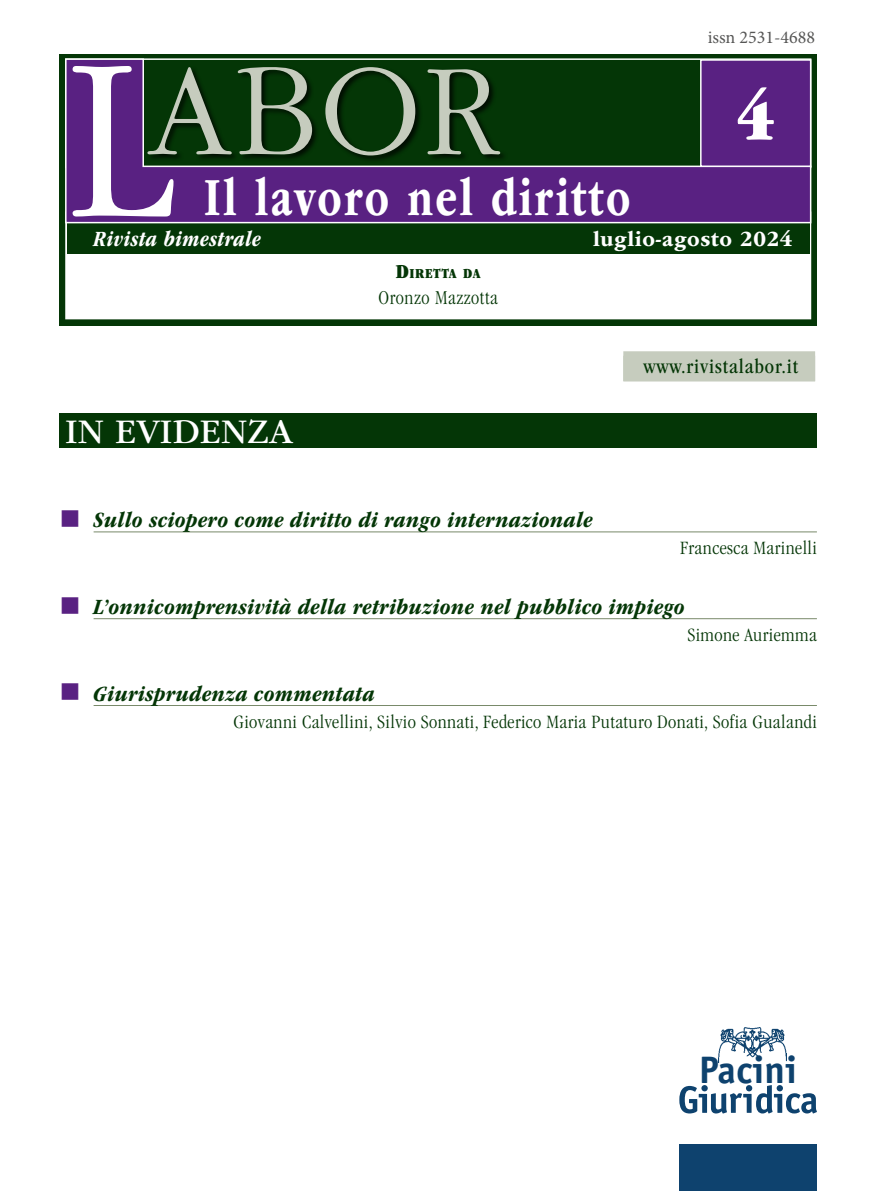
<style>
.page{position:relative;width:885px;height:1191px;background:#fff}
.page>*{position:absolute;margin:0;border:0;box-sizing:border-box;transform-origin:0 0}
.t1{font:300 135.75px "ITC Garamond Std";color:#c6ccbe;scale:.95 1}
.t2{font:75px "ITC Garamond Std Ult Narrow";color:#fff}
.t3{font:700 56.1px "ITC Garamond Std";letter-spacing:.06em;color:#fff;scale:.73 1}
.t4{font:700 38.4px "Officina Sans Std";color:#0e426e}
.t5{font:36px "ITC Garamond Std";color:#fff}
.t6{font:italic 700 condensed 22.5px "ITC Garamond Std";letter-spacing:.02em;color:#043606}
.t7{font:italic 700 condensed 22.5px "ITC Garamond Std";letter-spacing:.025em;color:#fff;scale:.95 1}
.t8{font:700 22.5px "ITC Garamond Std";letter-spacing:.03em;color:#fff;scale:.95 1}
.t9{font:condensed 21px "ITC Garamond Std";letter-spacing:.04em;color:#043606}
.t10{font:300 condensed 20.4px "ITC Garamond Std";letter-spacing:.03em;color:#043606;scale:.95 1}
.t11{font:300 condensed 19.5px "ITC Garamond Std";letter-spacing:.02em;color:#043606}
.t12{font:18px "Minion Pro";color:#565655}
.t13{font:14.25px "ITC Garamond Std Ult Narrow";letter-spacing:.045em;color:#043606}
.s1{font-size:240px;color:#fff}
.s2{font-size:20.4px}
</style>
<div class="page">
<div style="left:60px;top:413px;width:756px;height:34px;background:#043606"></div>
<div style="left:60px;top:54px;width:756px;height:146px;background:#043606"></div>
<svg style="left:60px;top:200px;width:756px;height:126px;fill:#043606"></svg>
<div style="left:65px;top:211px;width:746px;height:108px;background:#fff"></div>
<div style="left:67px;top:223px;width:742px;height:31px;background:#043606"></div>
<svg style="left:64px;top:58px;width:748px;height:166px"></svg>
<div style="left:700px;top:60px;width:110px;height:106px;background:#592182"></div>
<div style="left:700px;top:59px;width:111px;height:108px;border:2px solid #fff"></div>
<div style="left:146px;top:66px;width:361px;height:97px;background:#000;opacity:.75"></div>
<div style="left:679px;top:1144px;width:137px;height:47px;background:#0e426e"></div>
<svg style="left:679px;top:1085px;width:137px;height:28px"></svg>
<img style="left:718px;top:1027px;width:68px;height:35px">
<hr style="left:94px;top:531px;width:722px;height:1px;background:#798a6a">
<hr style="left:94px;top:618px;width:722px;height:1px;background:#798a6a">
<hr style="left:94px;top:705px;width:722px;height:1px;background:#798a6a">
<div style="left:623px;top:351px;width:192px;height:30px;background:#c6ccbe"></div>
<h1 class="t1" style="left:67px;top:38px;width:456px"><span class="s1">L</span>ABOR</h1>
<h3 class="t3" style="left:204px;top:165px;width:585px">Il lavoro nel diritto</h3>
<p class="t12" style="left:707px;top:25px;width:109px">issn 2531-4688</p>
<h2 class="t2" style="left:736px;top:73px;width:41px">4</h2>
<p class="t7" style="left:94px;top:227px;width:178px">Rivista bimestrale</p>
<p class="t8" style="left:593px;top:226px;width:211px">luglio-agosto 2024</p>
<p class="t13" style="left:395px;top:265px;width:86px"><span class="s2">D</span>IRETTA DA</p>
<p class="t10" style="left:378px;top:286px;width:127px">Oronzo Mazzotta</p>
<h3 class="t5" style="left:65px;top:412px;width:229px">IN EVIDENZA</h3>
<p class="t6" style="left:94px;top:507px;width:500px">Sullo sciopero come diritto di rango internazionale</p>
<p class="t9" style="left:643px;top:354px;width:156px">www.rivistalabor.it</p>
<p class="t11" style="left:680px;top:537px;width:138px">Francesca Marinelli</p>
<p class="t6" style="left:94px;top:594px;width:592px">L’onnicomprensività della retribuzione nel pubblico impiego</p>
<p class="t11" style="left:687px;top:624px;width:131px">Simone Auriemma</p>
<p class="t6" style="left:94px;top:681px;width:282px">Giurisprudenza commentata</p>
<p class="t11" style="left:233px;top:711px;width:585px">Giovanni Calvellini, Silvio Sonnati, Federico Maria Putaturo Donati, Sofia Gualandi</p>
<h3 class="t4" style="left:699px;top:1046px;width:100px">Pacini</h3>
</div>
